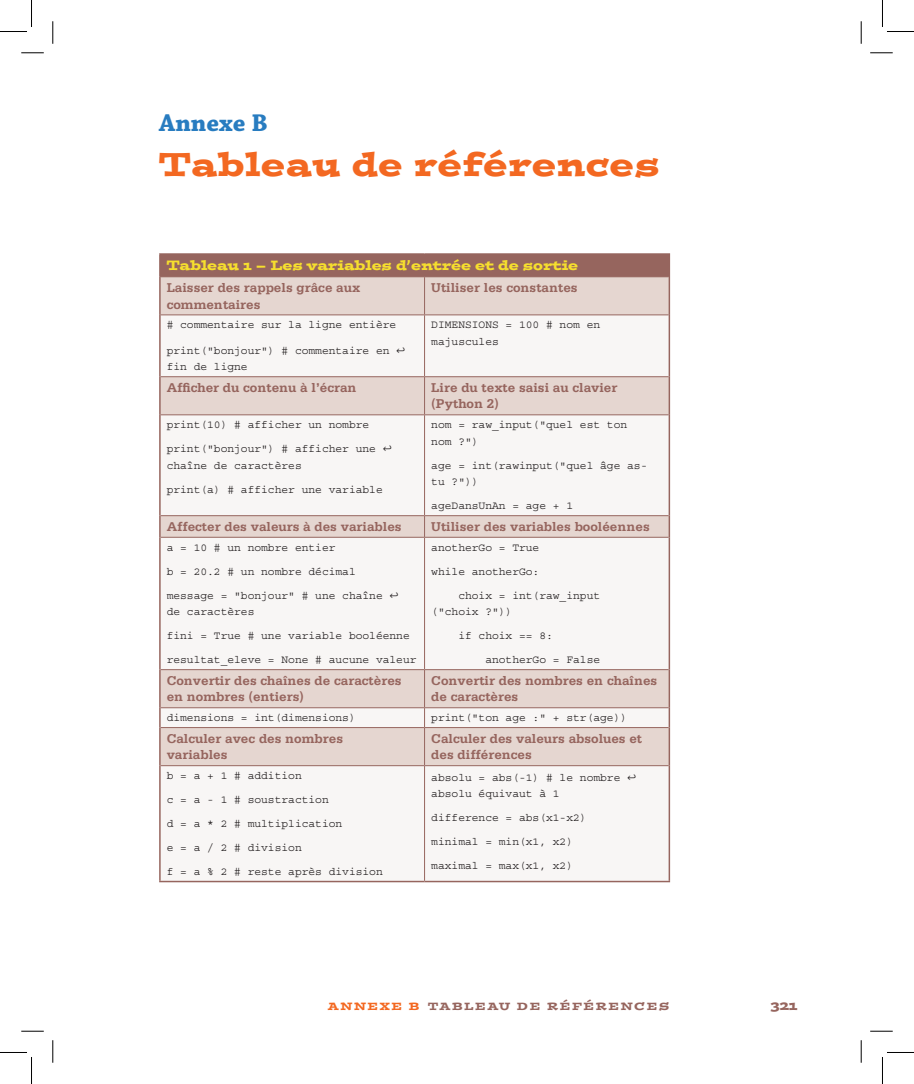
<style>
.page{position:relative;width:914px;height:1084px;background:#fff}
.page>*{position:absolute;margin:0;border:0;box-sizing:border-box;transform-origin:0 0}
.t1{font:33px "Postino Std";letter-spacing:.02em;color:#f36821}
.t2{font:700 25.5px "Chaparral Pro";color:#287cc0}
.t3{font:700 13.5px/16.5px "Serifa Std";color:#96655e}
.t4{font:13.5px "Postino Std";color:#f6df2e}
.t5{font:13.5px "Postino Std";color:#96655e}
.t6{font:11.25px/24px "Courier Std";color:#231f20}
.t7{font:10.5px "Postino Std";letter-spacing:.17em;color:#96655e}
.s1{font-family:"Cambria Math"}
.s2{color:#f36821}
</style>
<div class="page">
<div style="left:160px;top:254px;width:509px;height:23px;background:#96655e"></div>
<div style="left:161px;top:277px;width:507px;height:37px;background:#e5d6d0"></div>
<svg style="left:161px;top:315px;width:507px;height:565px;fill:#f8f6f5"></svg>
<hr style="left:159px;top:253px;width:265px;height:2px;background:#96655e">
<hr style="left:159px;top:255px;width:2px;height:22px;background:#96655e">
<hr style="left:424px;top:253px;width:246px;height:2px;background:#96655e">
<hr style="left:668px;top:255px;width:2px;height:22px;background:#96655e">
<hr style="left:159px;top:277px;width:2px;height:38px;background:#96655e">
<hr style="left:668px;top:277px;width:2px;height:38px;background:#96655e">
<hr style="left:159px;top:315px;width:2px;height:62px;background:#96655e">
<hr style="left:668px;top:315px;width:2px;height:62px;background:#96655e">
<hr style="left:159px;top:377px;width:2px;height:38px;background:#96655e">
<hr style="left:668px;top:377px;width:2px;height:38px;background:#96655e">
<hr style="left:159px;top:415px;width:2px;height:100px;background:#96655e">
<hr style="left:668px;top:415px;width:2px;height:100px;background:#96655e">
<hr style="left:159px;top:515px;width:2px;height:22px;background:#96655e">
<hr style="left:668px;top:515px;width:2px;height:22px;background:#96655e">
<hr style="left:159px;top:537px;width:2px;height:132px;background:#96655e">
<hr style="left:668px;top:537px;width:2px;height:132px;background:#96655e">
<hr style="left:159px;top:669px;width:2px;height:38px;background:#96655e">
<hr style="left:668px;top:669px;width:2px;height:38px;background:#96655e">
<hr style="left:159px;top:707px;width:2px;height:20px;background:#96655e">
<hr style="left:668px;top:707px;width:2px;height:20px;background:#96655e">
<hr style="left:159px;top:727px;width:2px;height:38px;background:#96655e">
<hr style="left:668px;top:727px;width:2px;height:38px;background:#96655e">
<hr style="left:159px;top:765px;width:2px;height:115px;background:#96655e">
<hr style="left:668px;top:765px;width:2px;height:115px;background:#96655e">
<hr style="left:159px;top:880px;width:265px;height:2px;background:#96655e">
<hr style="left:424px;top:880px;width:246px;height:2px;background:#96655e">
<hr style="left:424px;top:277px;width:1px;height:37px;background:#96655e">
<hr style="left:161px;top:314px;width:263px;height:1px;background:#96655e">
<hr style="left:424px;top:314px;width:244px;height:1px;background:#96655e">
<hr style="left:424px;top:315px;width:1px;height:61px;background:#96655e">
<hr style="left:161px;top:376px;width:263px;height:1px;background:#96655e">
<hr style="left:424px;top:376px;width:244px;height:1px;background:#96655e">
<hr style="left:424px;top:377px;width:1px;height:37px;background:#96655e">
<hr style="left:161px;top:414px;width:263px;height:1px;background:#96655e">
<hr style="left:424px;top:414px;width:244px;height:1px;background:#96655e">
<hr style="left:424px;top:415px;width:1px;height:100px;background:#96655e">
<hr style="left:161px;top:515px;width:263px;height:1px;background:#96655e">
<hr style="left:424px;top:515px;width:244px;height:1px;background:#96655e">
<svg style="left:424px;top:516px;width:1px;height:21px"></svg>
<hr style="left:161px;top:537px;width:263px;height:1px;background:#96655e">
<hr style="left:424px;top:537px;width:244px;height:1px;background:#96655e">
<hr style="left:424px;top:537px;width:1px;height:132px;background:#96655e">
<hr style="left:161px;top:669px;width:263px;height:1px;background:#96655e">
<hr style="left:424px;top:669px;width:244px;height:1px;background:#96655e">
<hr style="left:424px;top:670px;width:1px;height:37px;background:#96655e">
<hr style="left:161px;top:707px;width:263px;height:1px;background:#96655e">
<hr style="left:424px;top:707px;width:244px;height:1px;background:#96655e">
<svg style="left:424px;top:708px;width:1px;height:19px"></svg>
<hr style="left:161px;top:727px;width:263px;height:1px;background:#96655e">
<hr style="left:424px;top:727px;width:244px;height:1px;background:#96655e">
<hr style="left:424px;top:728px;width:1px;height:37px;background:#96655e">
<hr style="left:161px;top:765px;width:263px;height:1px;background:#96655e">
<hr style="left:424px;top:765px;width:244px;height:1px;background:#96655e">
<hr style="left:424px;top:766px;width:1px;height:114px;background:#96655e">
<svg style="left:21px;top:53px;width:23px;height:1px"></svg>
<svg style="left:870px;top:53px;width:22px;height:1px"></svg>
<svg style="left:21px;top:1030px;width:23px;height:1px"></svg>
<svg style="left:870px;top:1030px;width:22px;height:1px"></svg>
<svg style="left:53px;top:21px;width:1px;height:23px"></svg>
<svg style="left:53px;top:1040px;width:1px;height:22px"></svg>
<svg style="left:860px;top:21px;width:1px;height:23px"></svg>
<svg style="left:860px;top:1040px;width:1px;height:22px"></svg>
<svg style="left:0;top:0;width:32px;height:32px"></svg>
<svg style="left:0;top:1052px;width:32px;height:31px"></svg>
<svg style="left:882px;top:0;width:31px;height:32px"></svg>
<svg style="left:882px;top:1052px;width:31px;height:31px"></svg>
<h2 class="t2" style="left:159px;top:108px;width:110px">Annexe B</h2>
<h1 class="t1" style="left:159px;top:143px;width:502px">Tableau de références</h1>
<p class="t4" style="left:167px;top:257px;width:413px">Tableau 1 – Les variables d’entrée et de sortie</p>
<p class="t3" style="left:167px;top:279px;width:195px">Laisser des rappels grâce aux commentaires</p>
<p class="t3" style="left:431px;top:279px;width:148px">Utiliser les constantes</p>
<p class="t6" style="left:167px;top:313px;width:231px"># commentaire sur la ligne entière</p>
<p class="t6" style="left:167px;top:342px;width:240px;line-height:16.5px">print("bonjour") # commentaire en <span class="s1">↩ </span>fin de ligne</p>
<p class="t6" style="left:431px;top:317px;width:170px;line-height:16.5px">DIMENSIONS = 100 # nom en majuscules</p>
<p class="t3" style="left:167px;top:379px;width:191px">Afficher du contenu à l’écran</p>
<p class="t3" style="left:431px;top:379px;width:188px">Lire du texte saisi au clavier (Python 2)</p>
<p class="t6" style="left:167px;top:413px;width:227px">print(10) # afficher un nombre print("bonjour") # afficher une <span class="s1">↩</span></p>
<p class="t6" style="left:167px;top:453px;width:218px">chaîne de caractères<br>print(a) # afficher une variable</p>
<p class="t6" style="left:431px;top:416px;width:197px;line-height:16.5px">nom = raw_input("quel est ton nom ?")</p>
<p class="t6" style="left:431px;top:457px;width:218px;line-height:16.5px">age = int(rawinput("quel âge as&shy;tu ?"))</p>
<p class="t6" style="left:431px;top:494px;width:143px">ageDansUnAn = age + 1</p>
<p class="t3" style="left:167px;top:518px;width:236px">Affecter des valeurs à des variables</p>
<p class="t3" style="left:431px;top:518px;width:220px">Utiliser des variables booléennes</p>
<p class="t6" style="left:167px;top:535px;width:234px">a = 10 # un nombre entier<br>b = 20.2 # un nombre décimal message = "bonjour" # une chaîne <span class="s1">↩</span></p>
<p class="t6" style="left:167px;top:600px;width:251px">de caractères<br>fini = True # une variable booléenne resultat_eleve = None # aucune valeur</p>
<p class="t6" style="left:431px;top:535px;width:109px">anotherGo = True</p>
<p class="t6" style="left:431px;top:559px;width:109px">while anotherGo:</p>
<p class="t6" style="left:458px;top:583px;width:143px">choix = int(raw_input</p>
<p class="t6" style="left:431px;top:600px;width:82px">("choix ?"))</p>
<p class="t6" style="left:458px;top:624px;width:96px">if choix == 8:</p>
<p class="t6" style="left:485px;top:648px;width:116px">anotherGo = False</p>
<p class="t3" style="left:167px;top:672px;width:236px">Convertir des chaînes de caractères en nombres (entiers)</p>
<p class="t3" style="left:431px;top:672px;width:227px">Convertir des nombres en chaînes de caractères</p>
<p class="t6" style="left:167px;top:705px;width:191px">dimensions = int(dimensions)</p>
<p class="t6" style="left:431px;top:705px;width:197px">print("ton age :" + str(age))</p>
<p class="t3" style="left:167px;top:730px;width:178px">Calculer avec des nombres variables</p>
<p class="t3" style="left:431px;top:730px;width:212px">Calculer des valeurs absolues et des différences</p>
<p class="t6" style="left:167px;top:763px;width:218px">b = a + 1 # addition<br>c = a - 1 # soustraction<br>d = a * 2 # multiplication<br>e = a / 2 # division<br>f = a % 2 # reste après division</p>
<p class="t6" style="left:431px;top:769px;width:207px;line-height:16.5px">absolu = abs(-1) # le nombre <span class="s1">↩ </span>absolu équivaut à 1</p>
<p class="t6" style="left:431px;top:806px;width:157px">difference = abs(x1-x2) minimal = min(x1, x2) maximal = max(x1, x2)</p>
<p class="t7" style="left:328px;top:999px;width:342px"><span class="s2">Annexe B</span> Tabl eau de ré fé rences</p>
<p class="t5" style="left:770px;top:996px;width:28px">321</p>
</div>
